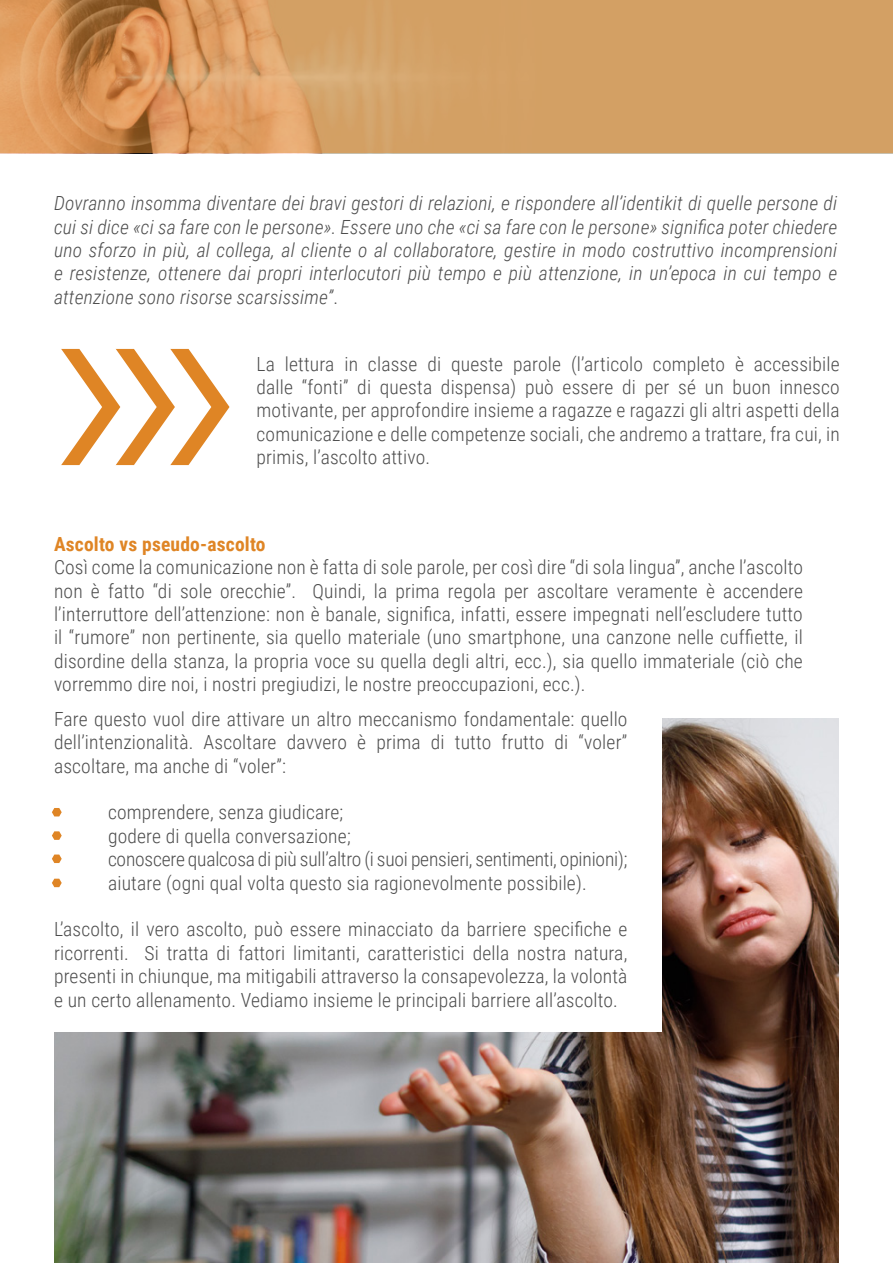
<style>
.page{position:relative;width:893px;height:1263px;background:#fff}
.page>*{position:absolute;margin:0;border:0;box-sizing:border-box;transform-origin:0 0}
.t1{font:300 19.5px/23.4px "Roboto Condensed";letter-spacing:.01em;color:#4d4d4d;text-align:justify}
.t2{font:italic 300 19.5px/23.4px "Roboto Condensed";letter-spacing:.01em;color:#4d4d4d;text-align:justify}
.t3{font:300 19.5px "Roboto Condensed";letter-spacing:-.01em;color:#4d4d4d}
.t4{font:700 19.5px "Roboto Condensed";letter-spacing:.01em;color:#df8525}
.s1{font-style:normal}
</style>
<div class="page">
<img style="left:54px;top:719px;width:785px;height:544px">
<div style="left:0;top:706px;width:662px;height:325px;background:#fff"></div>
<svg style="left:61px;top:348px;width:168px;height:118px"></svg>
<svg style="left:52px;top:808px;width:10px;height:8px"></svg>
<svg style="left:52px;top:831px;width:10px;height:9px"></svg>
<svg style="left:52px;top:854px;width:10px;height:9px"></svg>
<svg style="left:52px;top:879px;width:10px;height:8px"></svg>
<svg style="left:0;top:0;width:893px;height:153px;background:#d49d62"></svg>
<p class="t2" style="left:54px;top:191px;width:785px">Dovranno insomma diventare dei bravi gestori di relazioni, e rispondere all’identikit di quelle persone di cui si dice «ci sa fare con le persone». Essere uno che «ci sa fare con le persone» significa poter chiedere uno sforzo in più, al collega, al cliente o al collaboratore, gestire in modo costruttivo incomprensioni e resistenze, ottenere dai propri interlocutori più tempo e più attenzione, in un’epoca in cui tempo e attenzione sono risorse scarsissime”<span class="s1">.</span></p>
<p class="t1" style="left:256px;top:351px;width:585px">La lettura in classe di queste parole (l’articolo completo è accessibile dalle “fonti” di questa dispensa) può essere di per sé un buon innesco motivante, per approfondire insieme a ragazze e ragazzi gli altri aspetti della comunicazione e delle competenze sociali, che andremo a trattare, fra cui, in primis, l’ascolto attivo.</p>
<p class="t4" style="left:54px;top:530px;width:213px">Ascolto vs pseudo-ascolto</p>
<p class="t1" style="left:54px;top:555px;width:751px">Così come la comunicazione non è fatta di sole parole, per così dire “di sola lingua”, anche l’ascolto non è fatto “di sole orecchie”. Quindi, la prima regola per ascoltare veramente è accendere l’interruttore dell’attenzione: non è banale, significa, infatti, essere impegnati nell’escludere tutto il “rumore” non pertinente, sia quello materiale (uno smartphone, una canzone nelle cuffiette, il disordine della stanza, la propria voce su quella degli altri, ecc.), sia quello immateriale (ciò che vorremmo dire noi, i nostri pregiudizi, le nostre preoccupazioni, ecc.).</p>
<p class="t1" style="left:54px;top:706px;width:575px">Fare questo vuol dire attivare un altro meccanismo fondamentale: quello dell’intenzionalità. Ascoltare davvero è prima di tutto frutto di “voler” ascoltare, ma anche di “voler”:</p>
<p class="t1" style="left:108px;top:800px;width:237px">comprendere, senza giudicare;</p>
<p class="t1" style="left:108px;top:823px;width:244px">godere di quella conversazione;</p>
<p class="t3" style="left:108px;top:846px;width:521px">conoscere qualcosa di più sull’altro (i suoi pensieri, sentimenti, opinioni);</p>
<p class="t1" style="left:108px;top:870px;width:480px">aiutare (ogni qual volta questo sia ragionevolmente possibile).</p>
<p class="t1" style="left:54px;top:917px;width:575px">L’ascolto, il vero ascolto, può essere minacciato da barriere specifiche e ricorrenti. Si tratta di fattori limitanti, caratteristici della nostra natura, presenti in chiunque, ma mitigabili attraverso la consapevolezza, la volontà e un certo allenamento. Vediamo insieme le principali barriere all’ascolto.</p>
</div>
